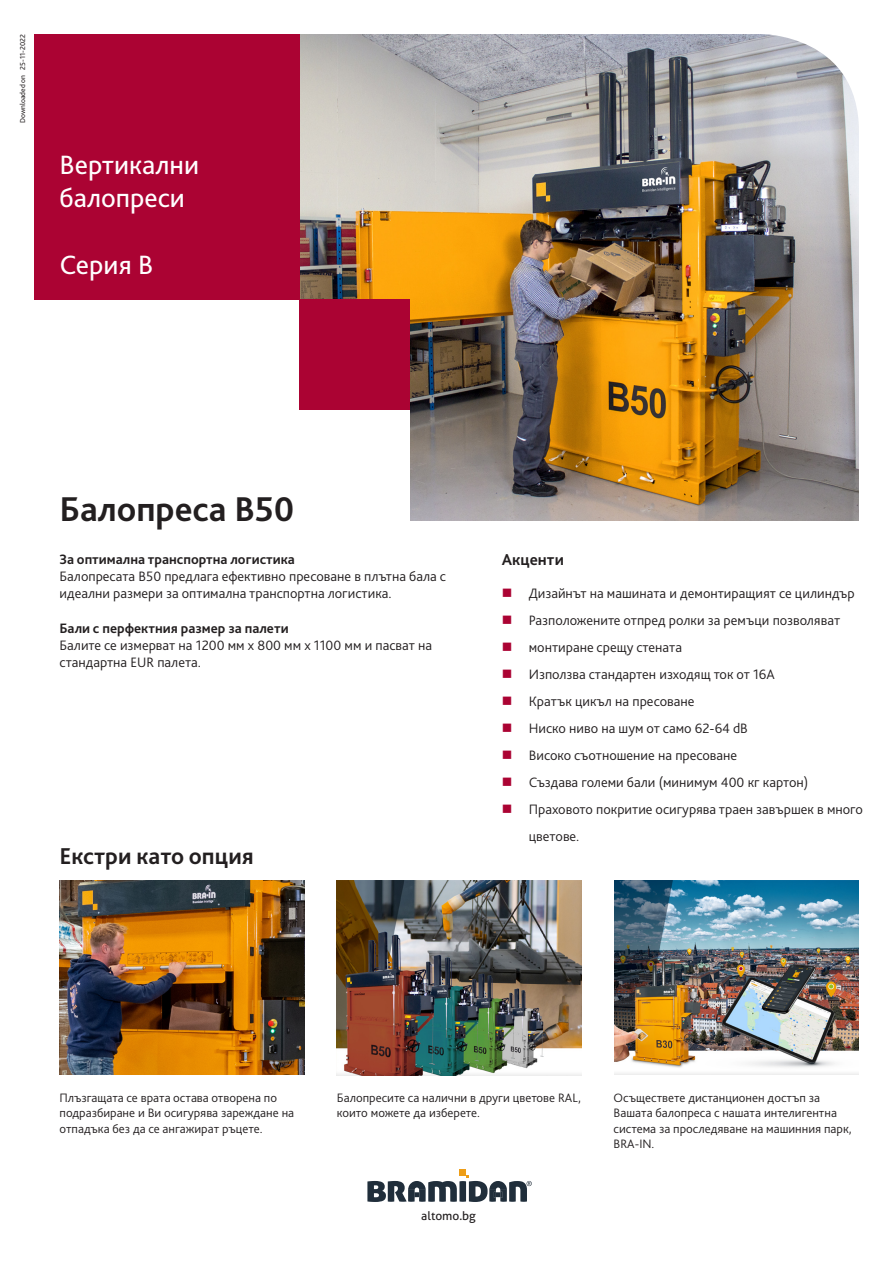
<style>
.page{position:relative;width:893px;height:1263px;background:#fff}
.page>*{position:absolute;margin:0;border:0;box-sizing:border-box;transform-origin:0 0}
.t1{font:700 36px "Bliss Pro";color:#231f20}
.t2{font:27.75px/33.3px "Bliss Pro";color:#fff}
.t3{font:700 24px "Bliss Pro";color:#231f20}
.t4{font:700 16.5px "Bliss Pro";color:#231f20}
.t5{font:300 14.25px/27px "Bliss Pro";color:#231f20}
.t6{font:700 14.25px "Bliss Pro";color:#231f20}
.t7{font:300 12.75px/15.3px "Bliss Pro";color:#231f20}
.t8{font:12px "Aller";color:#231f20}
.t9{font:7.5px "Bliss Pro";color:#231f20}
</style>
<div class="page">
<img style="left:299px;top:34px;width:560px;height:486px">
<img style="left:60px;top:880px;width:244px;height:195px">
<img style="left:337px;top:880px;width:244px;height:195px">
<img style="left:614px;top:880px;width:245px;height:195px">
<div style="left:298px;top:410px;width:112px;height:113px;background:#fff"></div>
<svg style="left:761px;top:34px;width:98px;height:98px"></svg>
<div style="left:459px;top:1169px;width:7px;height:6px;background:#ee9e18"></div>
<svg style="left:367px;top:1175px;width:165px;height:27px"></svg>
<div style="left:34px;top:34px;width:265px;height:265px;background:#ab0333"></div>
<div style="left:299px;top:299px;width:111px;height:111px;background:#ab0333"></div>
<p class="t9" style="left:18px;top:123px;width:90px;rotate:-90deg">Downloaded on 25-11-2022</p>
<h2 class="t2" style="left:60px;top:147px;width:141px">Вертикални балопреси</h2>
<h2 class="t2" style="left:60px;top:247px;width:95px">Серия B</h2>
<h1 class="t1" style="left:60px;top:486px;width:236px">Балопреса B50</h1>
<p class="t6" style="left:60px;top:550px;width:237px">За оптимална транспортна логистика</p>
<p class="t5" style="left:60px;top:568px;width:388px;line-height:17.1px">Балопресата B50 предлага ефективно пресоване в плътна бала с идеални размери за оптимална транспортна логистика.</p>
<p class="t6" style="left:60px;top:619px;width:231px">Бали с перфектния размер за палети</p>
<p class="t5" style="left:60px;top:636px;width:374px;line-height:17.1px">Балите се измерват на 1200 мм x 800 мм x 1100 мм и пасват на стандартна EUR палета.</p>
<h3 class="t3" style="left:60px;top:841px;width:196px">Екстри като опция</h3>
<p class="t4" style="left:502px;top:550px;width:64px">Акценти</p>
<p class="t5" style="left:529px;top:579px;width:336px">Дизайнът на машината и демонтиращият се цилиндър Разположените отпред ролки за ремъци позволяват монтиране срещу стената<br>Използва стандартен изходящ ток от 16A<br>Кратък цикъл на пресоване<br>Ниско ниво на шум от само 62-64 dB<br>Високо съотношение на пресоване<br>Създава големи бали (минимум 400 кг картон)<br>Праховото покритие осигурява траен завършек в много цветове.</p>
<p class="t7" style="left:60px;top:1090px;width:236px">Плъзгащата се врата остава отворена по подразбиране и Ви осигурява зареждане на отпадъка без да се ангажират ръцете.</p>
<p class="t7" style="left:337px;top:1090px;width:245px">Балопресите са налични в други цветове RAL, които можете да изберете.</p>
<p class="t8" style="left:421px;top:1208px;width:56px">altomo.bg</p>
<p class="t7" style="left:614px;top:1090px;width:240px">Осъществете дистанционен достъп за<br>Вашата балопреса с нашата интелигентна система за проследяване на машинния парк,<br>BRA-IN.</p>
</div>
